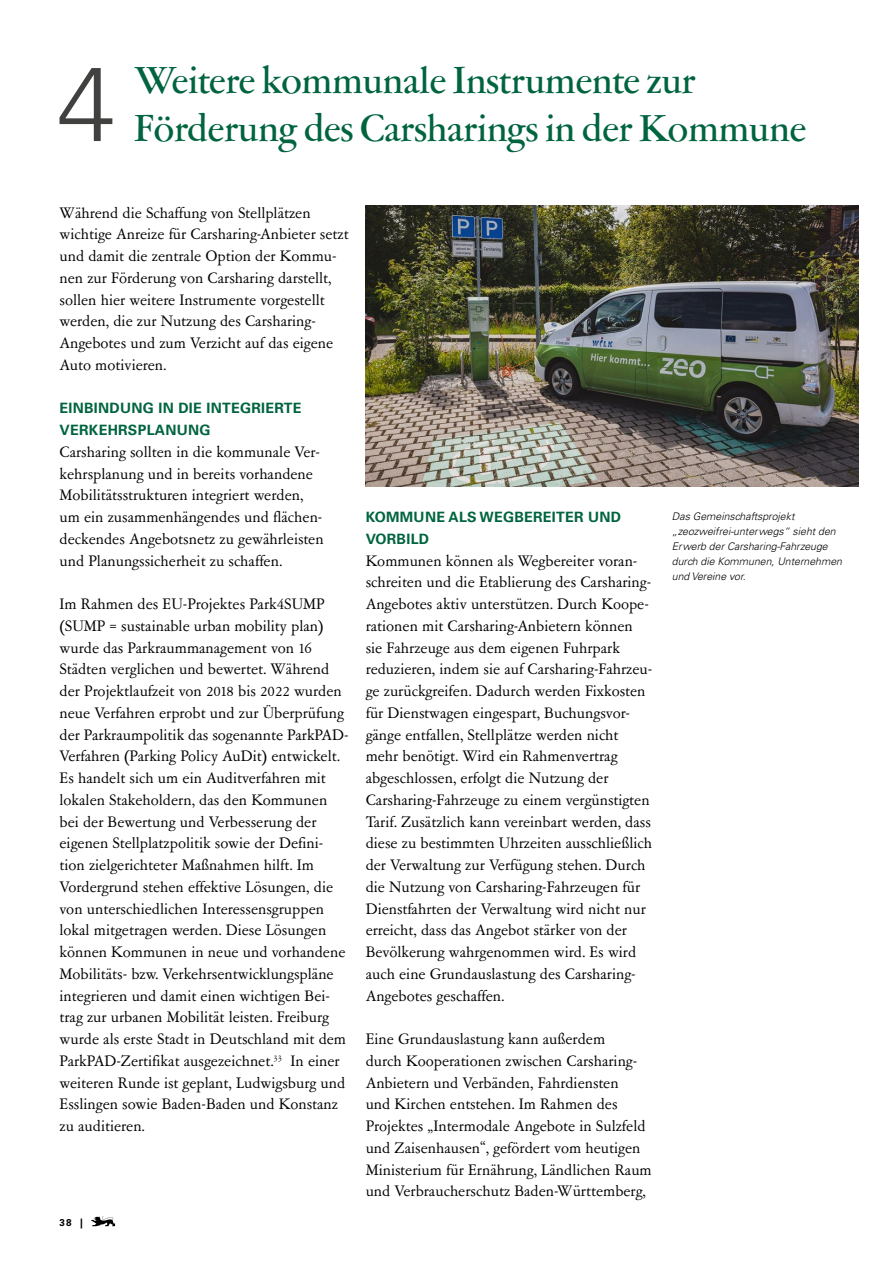
<style>
.page{position:relative;width:893px;height:1263px;background:#fff}
.page>*{position:absolute;margin:0;border:0;box-sizing:border-box;transform-origin:0 0}
.H2{font:300 105.45px "Univers";color:#414140}
.H2-2{font:500 39px/48px "Garamont Amst SH";letter-spacing:.005em;color:#00643f}
._04_Fließ_P{font:15.75px/21.8px "Garamont Amst SB";color:#000}
._03_Fliess_Subhead_P{font:700 14.25px/21.8px "Univers";letter-spacing:.02em;color:#00643f}
._08_BU_kursiv{font:italic 300 10.5px/15px "Univers";color:#000}
.t1{font:700 9.9px "Univers";color:#000}
</style>
<div class="page">
<svg style="left:91px;top:1216px;width:24px;height:10px"></svg>
<img style="left:366px;top:205px;width:493px;height:281px">
<h1 class="H2" style="left:57px;top:40px;width:60px">4</h1>
<h1 class="H2-2" style="left:135px;top:58px;width:673px">Weitere kommunale Instrumente zur<br>Förderung des Carsharings in der Kommune</h1>
<p class="_04_Fließ_P" style="left:60px;top:202px;width:291px">Während die Schaffung von Stellplätzen wichtige Anreize für Carsharing-Anbieter setzt und damit die zentrale Option der Kommu&shy;nen zur Förderung von Carsharing darstellt, sollen hier weitere Instrumente vorgestellt werden, die zur Nutzung des Carsharing-Angebotes und zum Verzicht auf das eigene Auto motivieren.</p>
<p class="_03_Fliess_Subhead_P" style="left:60px;top:397px;width:244px">EINBINDUNG IN DIE INTEGRIERTE<br>VERKEHRSPLANUNG</p>
<p class="_04_Fließ_P" style="left:60px;top:441px;width:266px">Carsharing sollten in die kommunale Ver&shy;kehrsplanung und in bereits vorhandene Mobilitätsstrukturen integriert werden, um ein zusammenhängendes und flächen&shy;deckendes Angebotsnetz zu gewährleisten und Planungssicherheit zu schaffen.</p>
<p class="_04_Fließ_P" style="left:60px;top:594px;width:291px">Im Rahmen des EU-Projektes Park4SUMP (SUMP = sustainable urban mobility plan) wurde das Parkraummanagement von 16<br>Städten verglichen und bewertet. Während der Projektlaufzeit von 2018 bis 2022 wurden neue Verfahren erprobt und zur Überprüfung der Parkraumpolitik das sogenannte ParkPAD-Verfahren (Parking Policy AuDit) entwickelt.<br>Es handelt sich um ein Auditverfahren mit lokalen Stakeholdern, das den Kommunen bei der Bewertung und Verbesserung der eigenen Stellplatzpolitik sowie der Defini&shy;tion zielgerichteter Maßnahmen hilft. Im Vordergrund stehen effektive Lösungen, die von unterschiedlichen Interessensgruppen lokal mitgetragen werden. Diese Lösungen können Kommunen in neue und vorhandene Mobilitäts- bzw. Verkehrsentwicklungspläne integrieren und damit einen wichtigen Bei&shy;trag zur urbanen Mobilität leisten. Freiburg wurde als erste Stadt in Deutschland mit dem ParkPAD-Zertifikat ausgezeichnet.<sup>33</sup> In einer weiteren Runde ist geplant, Ludwigsburg und Esslingen sowie Baden-Baden und Konstanz zu auditieren.</p>
<p class="t1" style="left:60px;top:1217px;width:25px">38 |</p>
<p class="_03_Fliess_Subhead_P" style="left:366px;top:506px;width:257px">KOMMUNE ALS WEGBEREITER UND<br>VORBILD</p>
<p class="_04_Fließ_P" style="left:366px;top:550px;width:288px">Kommunen können als Wegbereiter voran&shy;schreiten und die Etablierung des Carsharing-Angebotes aktiv unterstützen. Durch Koope&shy;rationen mit Carsharing-Anbietern können sie Fahrzeuge aus dem eigenen Fuhrpark reduzieren, indem sie auf Carsharing-Fahrzeu&shy;ge zurückgreifen. Dadurch werden Fixkosten für Dienstwagen eingespart, Buchungsvor&shy;gänge entfallen, Stellplätze werden nicht mehr benötigt. Wird ein Rahmenvertrag abgeschlossen, erfolgt die Nutzung der Carsharing-Fahrzeuge zu einem vergünstigten Tarif. Zusätzlich kann vereinbart werden, dass diese zu bestimmten Uhrzeiten ausschließlich der Verwaltung zur Verfügung stehen. Durch die Nutzung von Carsharing-Fahrzeugen für Dienstfahrten der Verwaltung wird nicht nur erreicht, dass das Angebot stärker von der Bevölkerung wahrgenommen wird. Es wird auch eine Grundauslastung des Carsharing-Angebotes geschaffen.</p>
<p class="_04_Fließ_P" style="left:366px;top:1029px;width:288px">Eine Grundauslastung kann außerdem<br>durch Kooperationen zwischen Carsharing-Anbietern und Verbänden, Fahrdiensten<br>und Kirchen entstehen. Im Rahmen des Projektes „Intermodale Angebote in Sulzfeld und Zaisenhausen“, gefördert vom heutigen Ministerium für Ernährung, Ländlichen Raum und Verbraucherschutz Baden-Württemberg,</p>
<p class="_08_BU_kursiv" style="left:672px;top:509px;width:172px">Das Gemeinschaftsprojekt „zeozweifrei-unterwegs“ sieht den<br>Erwerb der Carsharing-Fahrzeuge durch die Kommunen, Unternehmen und Vereine vor.</p>
</div>
